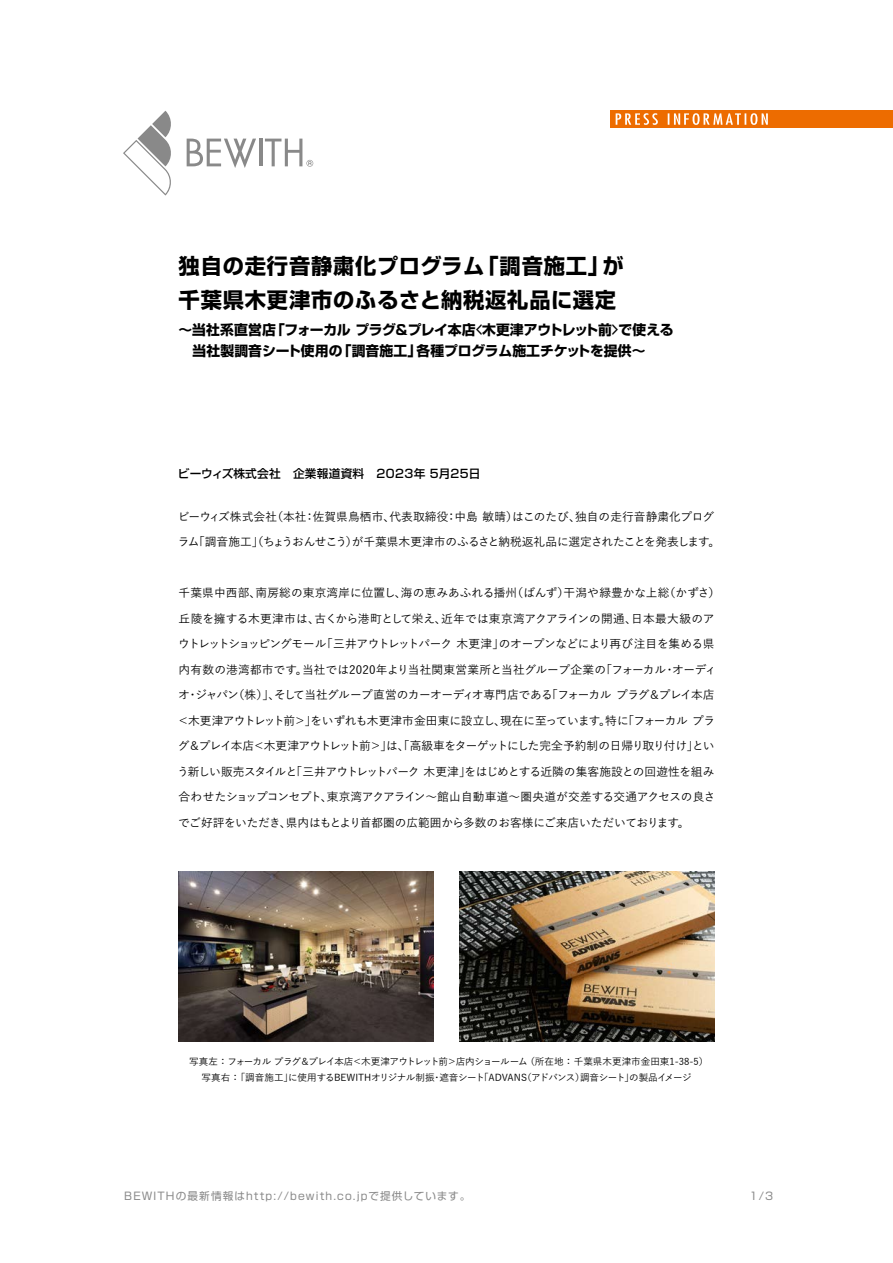
<style>
.page{position:relative;width:893px;height:1263px;background:#fff}
.page>*{position:absolute;margin:0;border:0;box-sizing:border-box;transform-origin:0 0}
.t1{font:700 21.3px/34px "Shin Go Pro";letter-spacing:.04em;color:#000}
.t2{font:700 13.8px "Shin Go Pro";letter-spacing:-.005em;color:#000}
.t3{font:500 11.7px/25.5px "Yu Go";letter-spacing:-.015em;color:#000}
.t4{font:500 11.7px/25.5px "Yu Go";letter-spacing:-.035em;color:#000}
.t5{font:500 11.7px "Yu Go";letter-spacing:.005em;color:#000}
.t6{font:500 11.7px "Yu Go";letter-spacing:.02em;color:#000}
.t7{font:500 11.7px "Yu Go";letter-spacing:.01em;color:#000}
.t8{font:500 11.7px "Shin Go Pro";letter-spacing:.02em;color:#000}
.t9{font:500 11.7px "Yu Go";letter-spacing:-.04em;color:#000}
.t10{font:500 11.7px "Yu Go";letter-spacing:-.09em;color:#000}
.t11{font:500 11.7px "Yu Go";letter-spacing:.03em;color:#000}
.t12{font:500 11.7px "Yu Go";letter-spacing:-.05em;color:#000}
.t13{font:500 11.7px "Yu Go";letter-spacing:-.08em;color:#000}
.t14{font:500 11.7px "Yu Go";letter-spacing:-.115em;color:#000}
.t15{font:500 11.7px "Yu Go";letter-spacing:-.11em;color:#000}
.t16{font:500 11.7px "Yu Go";letter-spacing:-.045em;color:#000}
.t17{font:500 11.7px "Yu Go";letter-spacing:-.06em;color:#000}
.t18{font:10.65px "Shin Go Pro";letter-spacing:.11em;color:#898989}
.t19{font:500 9.6px "Yu Go";color:#000}
.t20{font:500 9.6px "Yu Go";letter-spacing:-.06em;color:#000}
.t21{font:500 9.6px "Yu Go";letter-spacing:-.02em;color:#000}
.t22{font:500 9.6px "Yu Go";letter-spacing:-.055em;color:#000}
</style>
<div class="page">
<svg style="left:123px;top:111px;width:48px;height:85px"></svg>
<svg style="left:187px;top:139px;width:69px;height:29px"></svg>
<hr style="left:259px;top:139px;width:3px;height:27px;background:#898989">
<svg style="left:265px;top:139px;width:48px;height:28px"></svg>
<img style="left:179px;top:872px;width:255px;height:170px">
<img style="left:459px;top:872px;width:255px;height:170px">
<div style="left:610px;top:111px;width:283px;height:17px;background:#ed6c00"></div>
<svg style="left:616px;top:113px;width:152px;height:12px"></svg>
<h1 class="t1" style="left:179px;top:246px;width:439px">独自の走行音静粛化プログラム<br>千葉県木更津市のふるさと納税返礼品に選定</h1>
<p class="t2" style="left:271px;top:319px;width:404px">「フォーカルプラグ＆プレイ本店＜木更津アウトレット前＞で使える</p>
<h1 class="t1" style="left:477px;top:246px;width:133px">「調音施工」</h1>
<h1 class="t1" style="left:602px;top:246px;width:23px">が</h1>
<p class="t2" style="left:178px;top:319px;width:99px">～当社系直営店</p>
<p class="t2" style="left:416px;top:339px;width:231px">各種プログラム施工チケットを提供~</p>
<p class="t2" style="left:179px;top:339px;width:165px">　当社製調音シート使用の</p>
<p class="t2" style="left:338px;top:339px;width:85px">「調音施工」</p>
<p class="t8" style="left:178px;top:464px;width:304px">ビーウィズ株式会社　企業報道資料　2023年 5月25日</p>
<p class="t3" style="left:271px;top:502px;width:37px">（本社</p>
<p class="t3" style="left:454px;top:502px;width:65px">中島敏晴）</p>
<p class="t5" style="left:575px;top:505px;width:141px">独自の走行音静粛化プログ</p>
<p class="t3" style="left:193px;top:502px;width:529px;text-indent:-15px">ビーウィズ株式会社<br>「調音施工」（ちょうおんせこうが千葉県木更津市のふるさと納税返礼品に選定されたことを発表します。</p>
<p class="t3" style="left:313px;top:502px;width:84px">佐賀県鳥栖市、</p>
<p class="t3" style="left:389px;top:502px;width:60px">代表取締役</p>
<p class="t3" style="left:512px;top:502px;width:70px">はこのたび、</p>
<p class="t3" style="left:304px;top:502px;width:13px">：</p>
<p class="t3" style="left:446px;top:502px;width:13px">：</p>
<p class="t3" style="left:346px;top:528px;width:13px">）</p>
<p class="t3" style="left:178px;top:528px;width:23px">ラム</p>
<p class="t3" style="left:512px;top:579px;width:59px">（ばんず）</p>
<p class="t3" style="left:664px;top:579px;width:58px">（かずさ(</p>
<p class="t7" style="left:256px;top:582px;width:263px">南房総の東京湾岸に位置し海の恵みあふれる播州</p>
<p class="t3" style="left:395px;top:579px;width:13px">、</p>
<p class="t7" style="left:564px;top:582px;width:107px">干潟や緑豊かな上総</p>
<p class="t3" style="left:179px;top:579px;width:84px">千葉県中西部、</p>
<p class="t11" style="left:631px;top:607px;width:85px">日本最大級のア</p>
<p class="t11" style="left:179px;top:607px;width:143px">丘陵を擁する木更津市は、</p>
<p class="t16" style="left:314px;top:607px;width:134px">古くから港町として栄え、</p>
<p class="t5" style="left:441px;top:607px;width:197px">近年では東京湾アクアラインの開通、</p>
<p class="t4" style="left:321px;top:630px;width:185px">「三井アウトレットパーク木更津」</p>
<p class="t3" style="left:499px;top:630px;width:217px">のオープンなどにより再び注目を集める県</p>
<p class="t14" style="left:178px;top:633px;width:150px">ウトレットショッピングモール</p>
<p class="t3" style="left:672px;top:655px;width:46px">オーディ</p>
<p class="t3" style="left:600px;top:655px;width:67px">「フォーカル</p>
<p class="t6" style="left:179px;top:658px;width:429px">内有数の港湾都市です当社では2020年より当社関東営業所と当社グループ企業の</p>
<p class="t3" style="left:296px;top:655px;width:13px">。</p>
<p class="t13" style="left:546px;top:684px;width:170px">「フォーカルプラグ＆プレイ本店</p>
<p class="t3" style="left:664px;top:655px;width:13px">・</p>
<p class="t3" style="left:233px;top:681px;width:49px">（株）」、</p>
<p class="t9" style="left:274px;top:684px;width:280px">そして当社グループ直営のカーオーディオ専門店である</p>
<p class="t3" style="left:195px;top:681px;width:45px">ジャパン</p>
<p class="t3" style="left:178px;top:681px;width:13px">オ</p>
<p class="t3" style="left:187px;top:681px;width:13px">・</p>
<p class="t5" style="left:311px;top:710px;width:320px">をいずれも木更津市金田東に設立し現在に至っています特に</p>
<p class="t3" style="left:599px;top:706px;width:13px">。</p>
<p class="t3" style="left:494px;top:706px;width:13px">、</p>
<p class="t17" style="left:623px;top:710px;width:94px">「フォーカルプラ</p>
<p class="t15" style="left:177px;top:710px;width:141px">＜木更津アウトレット前＞」</p>
<p class="t3" style="left:386px;top:732px;width:330px">は、「高級車をターゲットにした完全予約制の日帰り取り付けとい</p>
<p class="t10" style="left:178px;top:735px;width:216px">グ＆プレイ本店＜木更津アウトレット前＞」</p>
<p class="t3" style="left:687px;top:732px;width:13px">」</p>
<p class="t12" style="left:291px;top:761px;width:182px">「三井アウトレットパーク木更津」</p>
<p class="t3" style="left:465px;top:757px;width:251px">をはじめとする近隣の集客施設との回遊性を組み</p>
<p class="t4" style="left:177px;top:757px;width:540px">う新しい販売スタイルと<br>合わせたショップコンセプト東京湾アクアライン～館山自動車道～圏央道が交差する交通アクセスの良さ</p>
<p class="t3" style="left:178px;top:783px;width:513px;text-indent:142px">、<br>でご好評をいただき県内はもとより首都圏の広範囲から多数のお客様にご来店いただいております。</p>
<p class="t3" style="left:280px;top:808px;width:13px">、</p>
<p class="t19" style="left:525px;top:1053px;width:185px">（所在地：千葉県木更津市金田東1-38-5(</p>
<p class="t20" style="left:189px;top:1053px;width:340px">写真左：フォーカルプラグ＆プレイ本店＜木更津アウトレット前＞店内ショールーム</p>
<p class="t21" style="left:522px;top:1069px;width:64px">（アドバンス）</p>
<p class="t21" style="left:202px;top:1069px;width:93px">写真右「：調音施工」</p>
<p class="t21" style="left:479px;top:1069px;width:49px">「ADVANS</p>
<p class="t21" style="left:439px;top:1069px;width:47px">遮音シート</p>
<p class="t19" style="left:288px;top:1069px;width:148px">に使用するBEWITHオリジナル制振</p>
<p class="t22" style="left:580px;top:1069px;width:113px">調音シートの製品イメージ</p>
<p class="t21" style="left:624px;top:1069px;width:11px">」</p>
<p class="t21" style="left:432px;top:1069px;width:11px">・</p>
<p class="t18" style="left:124px;top:1187px;width:348px">BEWITHの最新情報はhttp://bewith.co.jpで提供しています。</p>
<p class="t18" style="left:750px;top:1187px;width:25px">1/3</p>
</div>
